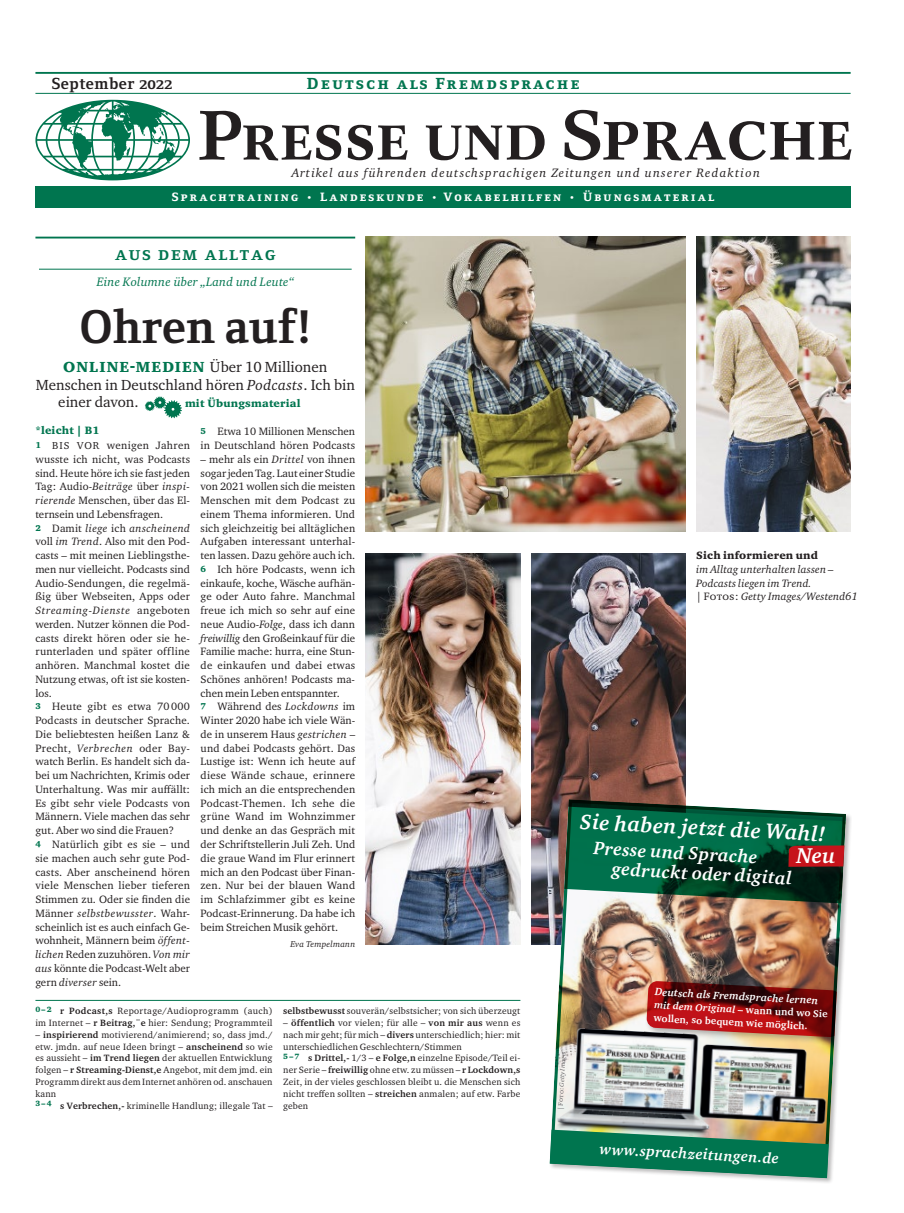
<style>
.page{position:relative;width:904px;height:1213px;background:#fff}
.page>*{position:absolute;margin:0;border:0;box-sizing:border-box;transform-origin:0 0}
.t1{font:48.75px "Foundry Form Serif Bold OSF";letter-spacing:.005em;color:#231f20}
.t2{font:italic 700 22px "Charter ITC Std";color:#fff}
.t3{font:italic 700 21.75px "Charter ITC Std";color:#fff}
.t4{font:18.75px "Foundry Form Serif Bold SC";letter-spacing:.1em;color:#00754f}
.t5{font:italic 700 18.5px/19.5px "Charter ITC Std";color:#fff}
.t6{font:16.5px "Foundry Form Serif Extra Bold SC";letter-spacing:.155em;color:#00754f}
.t7{font:16.5px "Foundry Form Serif Bold OSF";letter-spacing:.03em;color:#231f20}
.t8{font:italic 700 15.25px "Charter ITC Std";color:#fff}
.t9{font:15px "Charter ITC Std";color:#231f20}
.t10{font:italic 12.5px "Charter ITC Std";letter-spacing:.1em;color:#231f20}
.t11{font:12.5px "Foundry Form Serif Extra Bold SC";letter-spacing:.175em;color:#fff}
.t12{font:italic 12.5px "Charter ITC Std";letter-spacing:.015em;color:#00754f}
.t13{font:11px/13.8px "Charter ITC Std";letter-spacing:.01em;color:#231f20}
.t14{font:italic 11px/13.8px "Charter ITC Std";letter-spacing:.015em;color:#231f20}
.t15{font:900 11px "Charter ITC Std";letter-spacing:.015em;color:#231f20}
.t16{font:900 11px "Charter ITC Std";letter-spacing:.015em;color:#00754f}
.t17{font:italic 700 10.88px "Charter ITC Std";color:#fff}
.t18{font:italic 700 10.25px "Charter ITC Std";color:#fff}
.t19{font:10.25px "F5 Charter ITC Bold OS";color:#fff}
.t20{font:9.38px/11.8px "Charter ITC Std";letter-spacing:.015em;color:#231f20}
.t21{font:italic 8.75px "Charter ITC Std";letter-spacing:.025em;color:#231f20}
.t22{font:italic 6.5px "Charter ITC Std";color:#636366}
.s1{font-weight:900;color:#00754f}
.s2{font-style:italic}
.s3{font-weight:900;font-size:8.75px;color:#00754f}
.s4{font-size:10.25px}
.s5{font-family:"Charter ITC Bold OS"}
.s6{font-family:"F5 Charter ITC Regular SC";font-style:normal}
.s7{font-style:normal}
.s8{font-family:"F5 Charter ITC Bold OS";font-weight:400;font-style:normal}
</style>
<div class="page">
<div style="left:35px;top:187px;width:815px;height:21px;background:#00754f"></div>
<svg style="left:35px;top:100px;width:155px;height:80px"></svg>
<svg style="left:199px;top:110px;width:652px;height:51px"></svg>
<hr style="left:35px;top:72px;width:815px;height:2px;background:#00754f">
<hr style="left:35px;top:93px;width:815px;height:1px;background:#00754f">
<hr style="left:35px;top:237px;width:320px;height:1px;background:#00754f">
<hr style="left:39px;top:269px;width:312px;height:1px;background:#00754f">
<hr style="left:35px;top:1000px;width:485px;height:1px;background:#00754f">
<svg style="left:145px;top:396px;width:37px;height:22px"></svg>
<img style="left:366px;top:554px;width:154px;height:390px">
<img style="left:531px;top:554px;width:154px;height:390px">
<img style="left:366px;top:236px;width:319px;height:295px">
<img style="left:696px;top:236px;width:154px;height:295px">
<div style="left:548px;top:798px;width:304px;height:386px;background:#231f20;opacity:.3"></div>
<img style="left:549px;top:799px;width:297px;height:379px">
<svg style="left:549px;top:1129px;width:279px;height:49px;background:#438f6a"></svg>
<svg style="left:564px;top:799px;width:282px;height:104px;background:#28634a"></svg>
<h3 class="t7" style="left:52px;top:74px;width:122px">September 2022</h3>
<h3 class="t6" style="left:307px;top:74px;width:274px">Deutsch als Fremdsprache</h3>
<p class="t10" style="left:292px;top:165px;width:469px">Artikel aus führenden deutschsprachigen Zeitungen und unserer Redaktion</p>
<p class="t11" style="left:172px;top:190px;width:544px">Sprachtraining • Landeskunde • Vokabelhilfen • Übungsmaterial</p>
<h3 class="t4" style="left:115px;top:243px;width:162px">aus dem alltag</h3>
<p class="t12" style="left:97px;top:274px;width:198px">Eine Kolumne über „Land und Leute“</p>
<h1 class="t1" style="left:79px;top:299px;width:233px">Ohren auf!</h1>
<h3 class="t9" style="left:63px;top:358px;width:266px"><span class="s1">ONLINE-MEDIEN</span> Über 10 Millionen</h3>
<h3 class="t9" style="left:36px;top:375px;width:320px">Menschen in Deutschland hören <span class="s2">Podcasts</span>. Ich bin</h3>
<h3 class="t9" style="left:58px;top:393px;width:82px">einer davon.</h3>
<p class="t16" style="left:185px;top:397px;width:117px">mit Übungsmaterial</p>
<p class="t13" style="left:35px;top:423px;width:156px"><span class="s1">*leicht | B1<br></span><span class="s3">1</span> <span class="s4">BIS VOR</span> wenigen Jahren wusste ich nicht, was Podcasts sind. Heute höre ich sie fast jeden<br>Tag: Audio-<span class="s2">Beiträge</span> über <span class="s2">inspi&shy;rierende</span> Menschen, über das El&shy;ternsein und Lebensfragen.<br><span class="s3">2</span> Damit <span class="s2">liege</span> ich <span class="s2">anscheinend </span>voll <span class="s2">im Trend</span>. Also mit den Pod&shy;casts – mit meinen Lieblingsthe&shy;men nur vielleicht. Podcasts sind<br>Audio-Sendungen, die regelmä&shy;ßig über Webseiten, Apps oder<br><span class="s2">Streaming-Dienste</span> angeboten werden. Nutzer können die Pod&shy;casts direkt hören oder sie he&shy;runterladen und später offline anhören. Manchmal kostet die<br>Nutzung etwas, oft ist sie kosten&shy;los.<br><span class="s3">3</span> Heute gibt es etwa 70 000<br>Podcasts in deutscher Sprache.<br>Die beliebtesten heißen Lanz &amp;<br>Precht, <span class="s2">Verbrechen</span> oder Bay&shy;watch Berlin. Es handelt sich da&shy;bei um Nachrichten, Krimis oder<br>Unterhaltung. Was mir auffällt:<br>Es gibt sehr viele Podcasts von<br>Männern. Viele machen das sehr gut. Aber wo sind die Frauen?<br><span class="s3">4</span> Natürlich gibt es sie – und sie machen auch sehr gute Pod&shy;casts. Aber anscheinend hören viele Menschen lieber tieferen<br>Stimmen zu. Oder sie finden die<br>Männer <span class="s2">selbstbewusster</span>. Wahr&shy;scheinlich ist es auch einfach Ge&shy;wohnheit, Männern beim <span class="s2">öffent&shy;lichen</span> Reden zuzuhören. <span class="s2">Von mir aus</span> könnte die Podcast-Welt aber gern <span class="s2">diverser</span> sein.</p>
<p class="t13" style="left:201px;top:424px;width:156px"><span class="s3">5</span> Etwa 10 Millionen Menschen in Deutschland hören Podcasts</p>
<p class="t13" style="left:201px;top:452px;width:156px">– mehr als ein <span class="s2">Drittel</span> von ihnen sogar jeden Tag. Laut einer Studie von 2021 wollen sich die meisten<br>Menschen mit dem Podcast zu einem Thema informieren. Und sich gleichzeitig bei alltäglichen<br>Aufgaben interessant unterhal&shy;ten lassen. Dazu gehöre auch ich.<br><span class="s3">6</span> Ich höre Podcasts, wenn ich einkaufe, koche, Wäsche aufhän&shy;ge oder Auto fahre. Manchmal freue ich mich so sehr auf eine neue Audio-<span class="s2">Folge</span>, dass ich dann <span class="s2">freiwillig</span> den Großeinkauf für die<br>Familie mache: hurra, eine Stun&shy;de einkaufen und dabei etwas<br>Schönes anhören! Podcasts ma&shy;chen mein Leben entspannter.<br><span class="s3">7</span> Während des <span class="s2">Lockdowns</span> im<br>Winter 2020 habe ich viele Wän&shy;de in unserem Haus <span class="s2">gestrichen</span> – und dabei Podcasts gehört. Das<br>Lustige ist: Wenn ich heute auf diese Wände schaue, erinnere ich mich an die entsprechenden<br>Podcast-Themen. Ich sehe die grüne Wand im Wohnzimmer und denke an das Gespräch mit der Schriftstellerin Juli Zeh. Und die graue Wand im Flur erinnert mich an den Podcast über Finan&shy;zen. Nur bei der blauen Wand im Schlafzimmer gibt es keine<br>Podcast-Erinnerung. Da habe ich beim Streichen Musik gehört.</p>
<p class="t21" style="left:290px;top:939px;width:66px">Eva Tempelmann</p>
<p class="t20" style="left:35px;top:1005px;width:239px"><sup>0–2</sup> <span class="s5">r Podcast,s</span> Reportage/Audioprogramm (auch) im Internet – <span class="s5">r Beitrag,¨e</span> hier: Sendung; Programmteil</p>
<p class="t20" style="left:35px;top:1028px;width:239px">– <span class="s5">inspirierend</span> motivierend/animierend; so, dass jmd./ etw. jmdn. auf neue Ideen bringt – <span class="s5">anscheinend</span> so wie es aussieht – <span class="s5">im Trend liegen</span> der aktuellen Entwicklung folgen – <span class="s5">r Streaming-Dienst,e</span> Angebot, mit dem jmd. ein Programm direkt aus dem Internet anhören od. anschauen kann<br><sup>3–4</sup> <span class="s5">s Verbrechen,-</span> kriminelle Handlung; illegale Tat –</p>
<p class="t20" style="left:283px;top:1005px;width:239px"><span class="s5">selbstbewusst</span> souverän/selbstsicher; von sich überzeugt</p>
<p class="t20" style="left:283px;top:1016px;width:239px">– <span class="s5">öffentlich</span> vor vielen; für alle – <span class="s5">von mir aus</span> wenn es nach mir geht; für mich – <span class="s5">divers</span> unterschiedlich; hier: mit unterschiedlichen Geschlechtern/Stimmen<br><sup>5–7</sup> <span class="s5">s Drittel,-</span> 1/3 – <span class="s5">e Folge,n</span> einzelne Episode/Teil ei&shy;ner Serie – <span class="s5">freiwillig</span> ohne etw. zu müssen – <span class="s5">r Lockdown,s </span>Zeit, in der vieles geschlossen bleibt u. die Menschen sich nicht treffen sollten – <span class="s5">streichen</span> anmalen; auf etw. Farbe geben</p>
<p class="t15" style="left:696px;top:548px;width:123px">Sich informieren und</p>
<p class="t14" style="left:696px;top:562px;width:163px">im Alltag unterhalten lassen –<br>Podcasts liegen im Trend.<br>| <span class="s6">Fotos:</span> Getty Images/Westend61</p>
<h3 class="t3" style="left:580px;top:808px;width:247px;rotate:3deg">Sie haben jetzt die Wahl!</h3>
<h3 class="t5" style="left:613px;top:839px;width:182px;text-indent:-19px;rotate:3deg">Presse und Sprache gedruckt oder digital</h3>
<h2 class="t2" style="left:796px;top:841px;width:40px">Neu</h2>
<p class="t22" style="left:556px;top:1109px;width:60px;rotate:-87deg">| <span class="s7">Foto:</span> Getty Images</p>
<p class="t17" style="left:655px;top:985px;width:165px;rotate:3deg">Deutsch als Fremdsprache lernen</p>
<p class="t18" style="left:654px;top:998px;width:175px;rotate:3deg">mit dem Original <span class="s8">– wann und wo Sie</span></p>
<p class="t19" style="left:654px;top:1011px;width:156px;rotate:3deg">wollen, so bequem wie möglich.</p>
<h3 class="t8" style="left:600px;top:1139px;width:181px;rotate:3deg">www.sprachzeitungen.de</h3>
</div>
